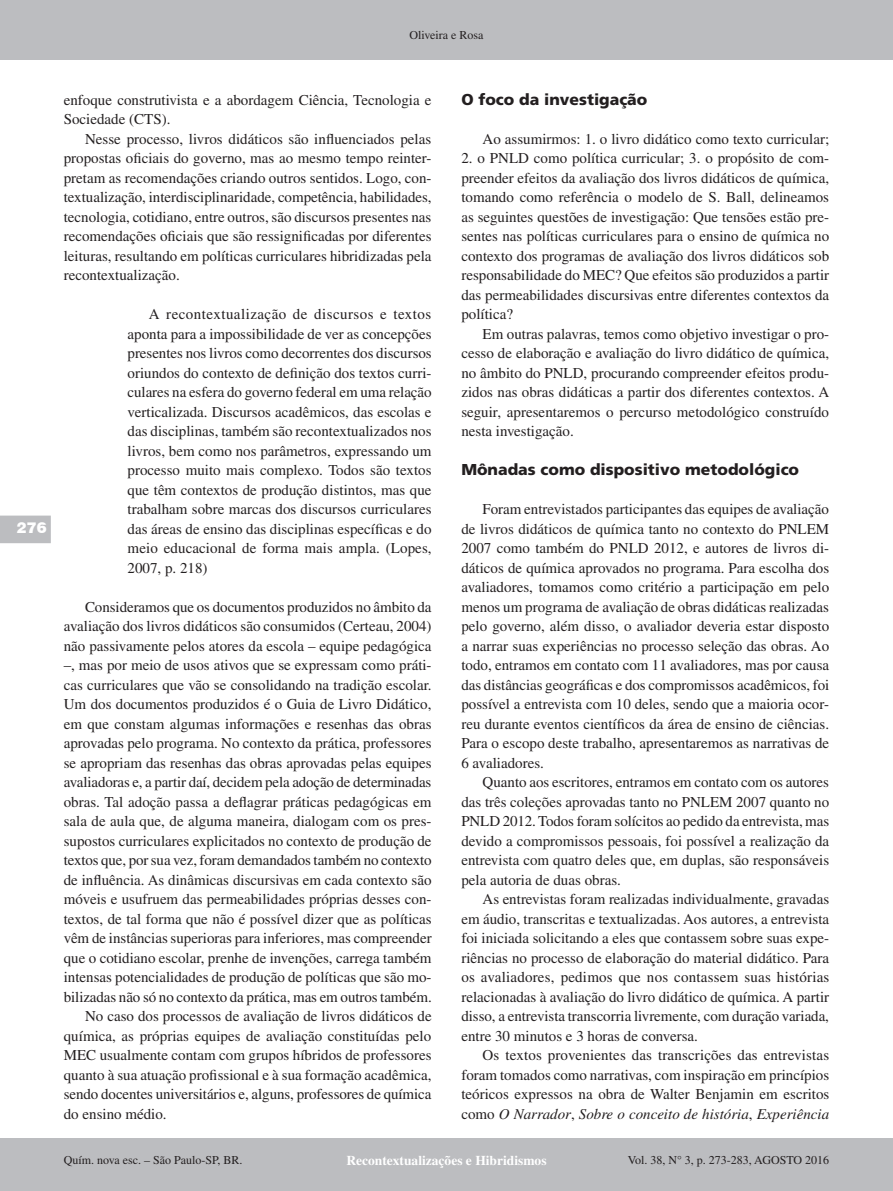
<style>
.page{position:relative;width:893px;height:1191px;background:#fff}
.page>*{position:absolute;margin:0;border:0;box-sizing:border-box;transform-origin:0 0}
.Sessão{font:900 15.75px "Frutiger";color:#231f20}
.Citação{font:15px/19.5px "Times";color:#231f20;text-align:justify}
.t1{font:900 15px "Swiss 721 BT";color:#fff}
.t2{font:700 13.5px "Times";color:#fff}
.t3{font:12px "Times";color:#231f20}
.s1{font-style:italic}
</style>
<div class="page">
<div style="left:0;top:0;width:893px;height:60px;background:#bcbdc0"></div>
<div style="left:0;top:1138px;width:893px;height:53px;background:#bcbdc0"></div>
<svg style="left:0;top:515px;width:51px;height:28px"></svg>
<p class="t3" style="left:409px;top:28px;width:76px">Oliveira e Rosa</p>
<p class="t1" style="left:17px;top:518px;width:31px">276</p>
<p class="Citação" style="left:64px;top:90px;width:369px">enfoque construtivista e a abordagem Ciência, Tecnologia e<br>Sociedade (CTS).</p>
<p class="Citação" style="left:64px;top:129px;width:369px;text-indent:21px">Nesse processo, livros didáticos são influenciados pelas propostas oficiais do governo, mas ao mesmo tempo reinter&shy;pretam as recomendações criando outros sentidos. Logo, con&shy;textualização, interdisciplinaridade, competência, habilidades, tecnologia, cotidiano, entre outros, são discursos presentes nas recomendações oficiais que são ressignificadas por diferentes leituras, resultando em políticas curriculares hibridizadas pela recontextualização.</p>
<p class="Citação" style="left:128px;top:304px;width:306px;text-indent:21px">A recontextualização de discursos e textos aponta para a impossibilidade de ver as concepções presentes nos livros como decorrentes dos discursos oriundos do contexto de definição dos textos curri&shy;culares na esfera do governo federal em uma relação verticalizada. Discursos acadêmicos, das escolas e das disciplinas, também são recontextualizados nos livros, bem como nos parâmetros, expressando um processo muito mais complexo. Todos são textos que têm contextos de produção distintos, mas que trabalham sobre marcas dos discursos curriculares das áreas de ensino das disciplinas específicas e do meio educacional de forma mais ampla. (Lopes, 2007, p. 218)</p>
<p class="Citação" style="left:64px;top:597px;width:369px;text-indent:21px">Consideramos que os documentos produzidos no âmbito da avaliação dos livros didáticos são consumidos (Certeau, 2004) não passivamente pelos atores da escola – equipe pedagógica –, mas por meio de usos ativos que se expressam como práti&shy;cas curriculares que vão se consolidando na tradição escolar.<br>Um dos documentos produzidos é o Guia de Livro Didático, em que constam algumas informações e resenhas das obras aprovadas pelo programa. No contexto da prática, professores se apropriam das resenhas das obras aprovadas pelas equipes avaliadoras e, a partir daí, decidem pela adoção de determinadas obras. Tal adoção passa a deflagrar práticas pedagógicas em sala de aula que, de alguma maneira, dialogam com os pres&shy;supostos curriculares explicitados no contexto de produção de textos que, por sua vez, foram demandados também no contexto de influência. As dinâmicas discursivas em cada contexto são móveis e usufruem das permeabilidades próprias desses con&shy;textos, de tal forma que não é possível dizer que as políticas vêm de instâncias superioras para inferiores, mas compreender que o cotidiano escolar, prenhe de invenções, carrega também intensas potencialidades de produção de políticas que são mo&shy;bilizadas não só no contexto da prática, mas em outros também.</p>
<p class="Citação" style="left:64px;top:1006px;width:369px;text-indent:21px">No caso dos processos de avaliação de livros didáticos de química, as próprias equipes de avaliação constituídas pelo MEC usualmente contam com grupos híbridos de professores quanto à sua atuação profissional e à sua formação acadêmica, sendo docentes universitários e, alguns, professores de química do ensino médio.</p>
<p class="Sessão" style="left:461px;top:90px;width:188px">O foco da investigação</p>
<p class="Citação" style="left:483px;top:129px;width:348px">Ao assumirmos: 1. o livro didático como texto curricular;</p>
<p class="Citação" style="left:461px;top:148px;width:369px">2. o PNLD como política curricular; 3. o propósito de com&shy;preender efeitos da avaliação dos livros didáticos de química, tomando como referência o modelo de S. Ball, delineamos as seguintes questões de investigação: Que tensões estão pre&shy;sentes nas políticas curriculares para o ensino de química no contexto dos programas de avaliação dos livros didáticos sob responsabilidade do MEC? Que efeitos são produzidos a partir das permeabilidades discursivas entre diferentes contextos da política?</p>
<p class="Citação" style="left:461px;top:324px;width:369px;text-indent:21px">Em outras palavras, temos como objetivo investigar o pro&shy;cesso de elaboração e avaliação do livro didático de química, no âmbito do PNLD, procurando compreender efeitos produ&shy;zidos nas obras didáticas a partir dos diferentes contextos. A seguir, apresentaremos o percurso metodológico construído nesta investigação.</p>
<p class="Sessão" style="left:461px;top:460px;width:339px">Mônadas como dispositivo metodológico</p>
<p class="Citação" style="left:461px;top:499px;width:370px;text-indent:21px">Foram entrevistados participantes das equipes de avaliação de livros didáticos de química tanto no contexto do PNLEM 2007 como também do PNLD 2012, e autores de livros di&shy;dáticos de química aprovados no programa. Para escolha dos avaliadores, tomamos como critério a participação em pelo menos um programa de avaliação de obras didáticas realizadas pelo governo, além disso, o avaliador deveria estar disposto a narrar suas experiências no processo seleção das obras. Ao todo, entramos em contato com 11 avaliadores, mas por causa das distâncias geográficas e dos compromissos acadêmicos, foi possível a entrevista com 10 deles, sendo que a maioria ocor&shy;reu durante eventos científicos da área de ensino de ciências.<br>Para o escopo deste trabalho, apresentaremos as narrativas de 6 avaliadores.</p>
<p class="Citação" style="left:461px;top:772px;width:369px;text-indent:21px">Quanto aos escritores, entramos em contato com os autores das três coleções aprovadas tanto no PNLEM 2007 quanto no PNLD 2012. Todos foram solícitos ao pedido da entrevista, mas devido a compromissos pessoais, foi possível a realização da entrevista com quatro deles que, em duplas, são responsáveis pela autoria de duas obras.</p>
<p class="Citação" style="left:461px;top:889px;width:370px;text-indent:21px">As entrevistas foram realizadas individualmente, gravadas em áudio, transcritas e textualizadas. Aos autores, a entrevista foi iniciada solicitando a eles que contassem sobre suas expe&shy;riências no processo de elaboração do material didático. Para os avaliadores, pedimos que nos contassem suas histórias relacionadas à avaliação do livro didático de química. A partir disso, a entrevista transcorria livremente, com duração variada, entre 30 minutos e 3 horas de conversa.</p>
<p class="Citação" style="left:461px;top:1045px;width:370px;text-indent:21px">Os textos provenientes das transcrições das entrevistas foram tomados como narrativas, com inspiração em princípios teóricos expressos na obra de Walter Benjamin em escritos como <span class="s1">O Narrador</span>, <span class="s1">Sobre o conceito de história</span>, <span class="s1">Experiência</span></p>
<p class="t3" style="left:64px;top:1153px;width:180px">Quím. nova esc. – São Paulo-SP, BR.</p>
<p class="t2" style="left:346px;top:1152px;width:202px">Recontextualizações e Hibridismos</p>
<p class="t3" style="left:628px;top:1153px;width:203px">Vol. 38, N° 3, p. 273-283, AGOSTO 2016</p>
</div>
